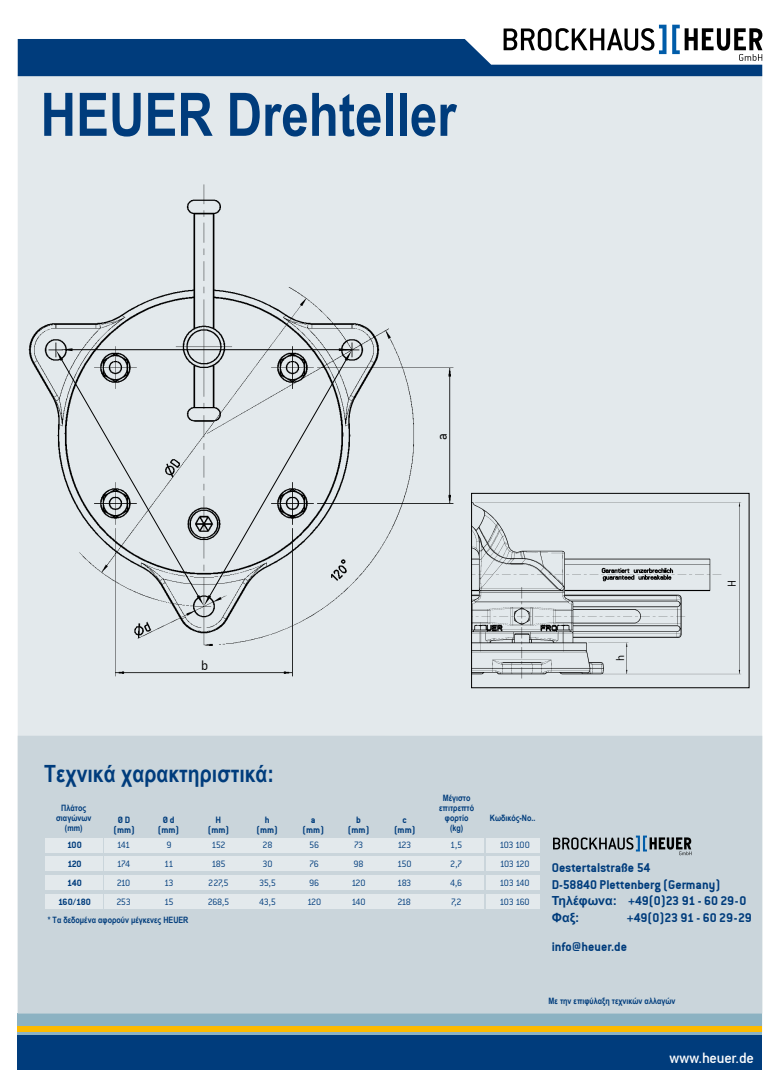
<style>
.page{position:relative;width:780px;height:1088px;background:#fff}
.page>*{position:absolute;margin:0;border:0;box-sizing:border-box;transform-origin:0 0}
.t1{font:700 60px "Arial Narrow";color:#003c7c}
.t2{font:700 23.75px "Arial Narrow";color:#003c7c}
.t3{font:16.25px "Conduit Md ITCTT Medium";letter-spacing:-.015em;color:#fff}
.t4{font:15px "Conduit ITCTT Light";color:#000}
.t5{font:13.75px/16.5px "Conduit ITCTT Bold";color:#003c7c}
.t6{font:700 12.5px "Arial";color:#003c7c}
.t7{font:12.5px "Conduit ITCTT Light";color:#000}
.t8{font:10px "Conduit ITCTT Light";letter-spacing:-.055em;color:#003c7c}
.t9{font:10px/10px "Conduit ITCTT Bold";color:#003c7c;text-align:center}
.t10{font:700 8.75px/10px "Arial Narrow";color:#003c7c;text-align:center}
.s1{font-family:"Arial";font-weight:700;font-size:12.5px}
</style>
<div class="page">
<div style="left:18px;top:75px;width:744px;height:957px;background:#e3e9ec"></div>
<div style="left:18px;top:1013px;width:744px;height:24px;background:#8cb2c2"></div>
<div style="left:18px;top:1026px;width:744px;height:5px;background:#fbba00"></div>
<div style="left:18px;top:1035px;width:744px;height:35px;background:#003c7c"></div>
<svg style="left:18px;top:25px;width:744px;height:51px"></svg>
<div style="left:18px;top:736px;width:744px;height:277px;background:#cad5db"></div>
<img style="left:28px;top:184px;width:465px;height:505px">
<img style="left:473px;top:495px;width:268px;height:191px">
<div style="left:471px;top:493px;width:278px;height:195px;border:1px solid #000"></div>
<hr style="left:70px;top:349px;width:282px;height:1px;background:#000">
<svg style="left:56px;top:348px;width:295px;height:257px"></svg>
<div style="left:486px;top:894px;width:53px;height:14px;background:#e3e9ec"></div>
<div style="left:486px;top:838px;width:53px;height:14px;background:#e3e9ec"></div>
<div style="left:486px;top:856px;width:53px;height:15px;background:#e3e9ec"></div>
<div style="left:486px;top:875px;width:53px;height:15px;background:#e3e9ec"></div>
<div style="left:104px;top:894px;width:380px;height:14px;background:#e3e9ec"></div>
<div style="left:104px;top:838px;width:380px;height:14px;background:#e3e9ec"></div>
<div style="left:104px;top:856px;width:380px;height:15px;background:#e3e9ec"></div>
<div style="left:104px;top:875px;width:380px;height:15px;background:#e3e9ec"></div>
<div style="left:45px;top:894px;width:57px;height:14px;background:#e3e9ec"></div>
<div style="left:45px;top:838px;width:57px;height:14px;background:#e3e9ec"></div>
<div style="left:45px;top:856px;width:57px;height:15px;background:#e3e9ec"></div>
<div style="left:45px;top:875px;width:57px;height:15px;background:#e3e9ec"></div>
<svg style="left:553px;top:835px;width:138px;height:20px;background:#8f9aa1"></svg>
<h1 class="t1" style="left:41px;top:69px;width:417px">HEUER Drehteller</h1>
<h3 class="t4" style="left:434px;top:440px;width:8px;rotate:-90deg">a</h3>
<h3 class="t4" style="left:201px;top:657px;width:9px">b</h3>
<h3 class="t7" style="left:613px;top:661px;width:8px;rotate:-90deg">h</h3>
<h3 class="t7" style="left:725px;top:587px;width:8px;rotate:-90deg">H</h3>
<h2 class="t2" style="left:44px;top:755px;width:231px">Τεχνικά χαρακτηριστικά:</h2>
<p class="t10" style="left:56px;top:802px;width:37px">Πλάτος σιαγώνων (mm)</p>
<p class="t9" style="left:118px;top:814px;width:14px">Ø D</p>
<p class="t10" style="left:490px;top:812px;width:47px">Κωδικός-Νο..</p>
<p class="t10" style="left:439px;top:793px;width:37px">Μέγιστο επιτρεπτό φορτίο (kg)</p>
<p class="t9" style="left:113px;top:824px;width:23px">(mm)</p>
<p class="t9" style="left:158px;top:814px;width:23px">Ø d (mm)</p>
<p class="t9" style="left:208px;top:814px;width:23px">H (mm)</p>
<p class="t9" style="left:256px;top:814px;width:23px">h (mm)</p>
<p class="t9" style="left:302px;top:814px;width:23px">a (mm)</p>
<p class="t9" style="left:348px;top:814px;width:23px">b (mm)</p>
<p class="t9" style="left:394px;top:814px;width:23px">c (mm)</p>
<p class="t9" style="left:67px;top:840px;width:16px">100</p>
<p class="t8" style="left:117px;top:839px;width:15px">141</p>
<p class="t8" style="left:166px;top:839px;width:7px">9</p>
<p class="t8" style="left:211px;top:839px;width:16px">152</p>
<p class="t8" style="left:262px;top:839px;width:11px">28</p>
<p class="t8" style="left:309px;top:839px;width:12px">56</p>
<p class="t8" style="left:354px;top:839px;width:11px">73</p>
<p class="t8" style="left:397px;top:839px;width:15px">123</p>
<p class="t8" style="left:450px;top:839px;width:14px">1,5</p>
<p class="t8" style="left:499px;top:839px;width:32px">103 100</p>
<p class="t9" style="left:67px;top:859px;width:16px">120</p>
<p class="t8" style="left:117px;top:858px;width:15px">174</p>
<p class="t8" style="left:164px;top:858px;width:11px">11</p>
<p class="t8" style="left:211px;top:858px;width:16px">185</p>
<p class="t8" style="left:262px;top:858px;width:12px">30</p>
<p class="t8" style="left:309px;top:858px;width:11px">76</p>
<p class="t8" style="left:353px;top:858px;width:12px">98</p>
<p class="t8" style="left:397px;top:858px;width:16px">150</p>
<p class="t8" style="left:450px;top:858px;width:13px">2,7</p>
<p class="t8" style="left:499px;top:858px;width:31px">103 120</p>
<p class="t9" style="left:67px;top:878px;width:16px">140</p>
<p class="t8" style="left:117px;top:877px;width:15px">210</p>
<p class="t8" style="left:164px;top:877px;width:11px">13</p>
<p class="t8" style="left:208px;top:877px;width:22px">227,5</p>
<p class="t8" style="left:259px;top:877px;width:18px">35,5</p>
<p class="t8" style="left:309px;top:877px;width:12px">96</p>
<p class="t8" style="left:351px;top:877px;width:16px">120</p>
<p class="t8" style="left:397px;top:877px;width:16px">183</p>
<p class="t8" style="left:450px;top:877px;width:14px">4,6</p>
<p class="t8" style="left:499px;top:877px;width:32px">103 140</p>
<p class="t9" style="left:58px;top:897px;width:34px">160/180</p>
<p class="t8" style="left:116px;top:896px;width:16px">253</p>
<p class="t8" style="left:164px;top:896px;width:11px">15</p>
<p class="t8" style="left:208px;top:896px;width:23px">268,5</p>
<p class="t8" style="left:259px;top:896px;width:18px">43,5</p>
<p class="t8" style="left:307px;top:896px;width:16px">120</p>
<p class="t8" style="left:351px;top:896px;width:16px">140</p>
<p class="t8" style="left:397px;top:896px;width:15px">218</p>
<p class="t8" style="left:451px;top:896px;width:12px">7,2</p>
<p class="t8" style="left:499px;top:896px;width:32px">103 160</p>
<p class="t10" style="left:48px;top:914px;width:142px">* Τα δεδομένα αφορούν μέγκενες HEUER</p>
<h3 class="t5" style="left:551px;top:859px;width:196px">Oestertalstraße 54<br>D-58840 Plettenberg (Germany)<br><span class="s1">Τηλέφωνα:</span> +49(0)23 91 - 60 29-0</h3>
<h3 class="t6" style="left:551px;top:908px;width:29px">Φαξ:</h3>
<h3 class="t5" style="left:551px;top:902px;width:201px;line-height:29px;text-indent:75px">+49(0)23 91 - 60 29-29 info@heuer.de</h3>
<p class="t10" style="left:548px;top:995px;width:128px">Με την επιφύλαξη τεχνικών αλλαγών</p>
<h3 class="t3" style="left:669px;top:1048px;width:86px">www.heuer.de</h3>
</div>
